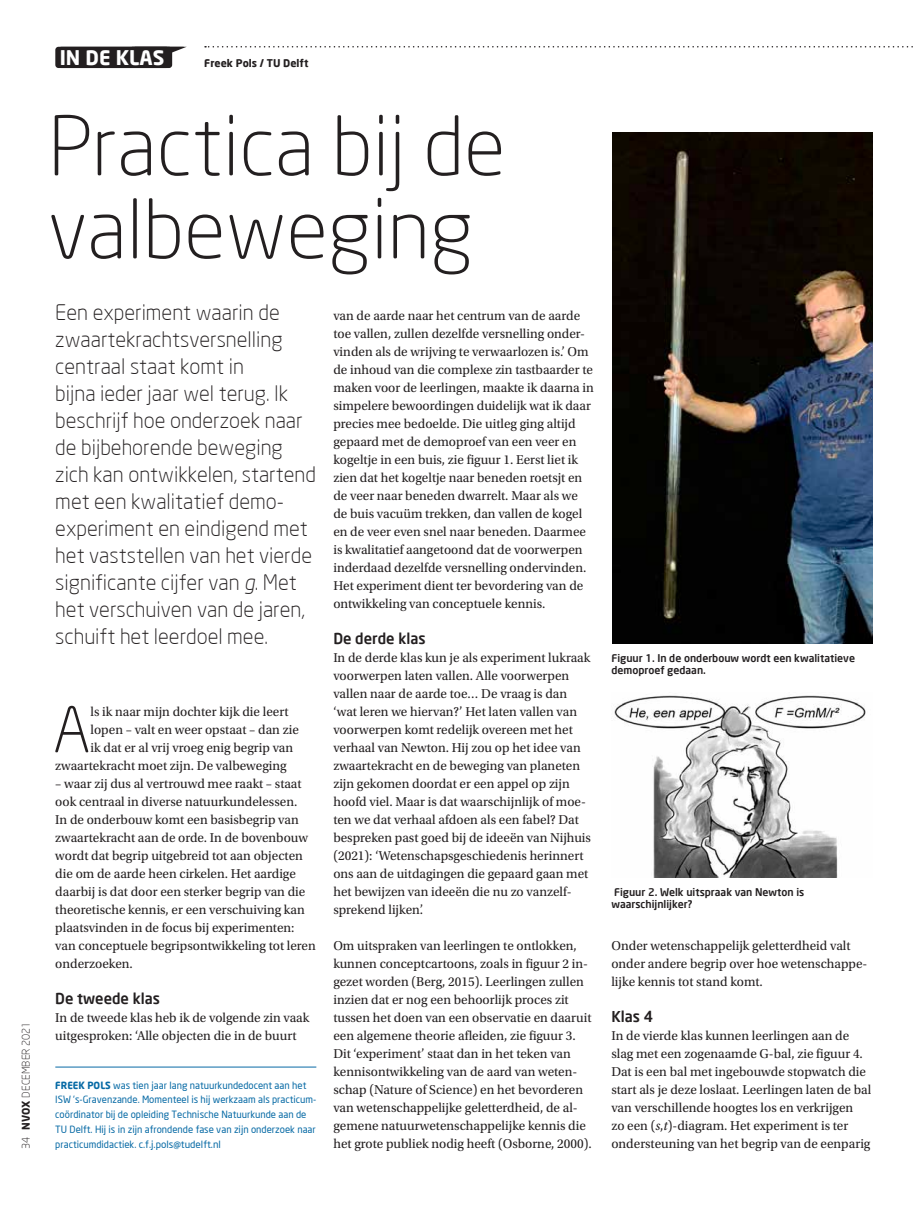
<style>
.page{position:relative;width:915px;height:1212px;background:#fff}
.page>*{position:absolute;margin:0;border:0;box-sizing:border-box;transform-origin:0 0}
.t1{font:300 81px/82.9px "Neo Sans";color:#231f20}
.t2{font:300 61.95px "Neo Sans";color:#231f20}
.t3{font:300 21px/27px "Neo Sans";color:#231f20}
.t4{font:700 19.8px "Neo Sans";color:#fff}
.t5{font:500 15px "Neo Sans";color:#231f20}
.t6{font:13.5px/18px "Utopia Std";color:#231f20}
.t7{font:500 10.5px/12px "Neo Sans";color:#231f20}
.t8{font:300 10.5px "Neo Sans";color:#231f20}
.t9{font:700 10.5px "Neo Sans";color:#231f20}
.t10{font:9.9px/14.7px "Neo Sans";color:#076aa5}
.s1{font-weight:700}
.s2{font-style:italic}
</style>
<div class="page">
<svg style="left:205px;top:46px;width:708px;height:2px"></svg>
<hr style="left:55px;top:1067px;width:261px;height:1px;background:#076aa5">
<div style="left:55px;top:47px;width:114px;height:21px;background:#231f20;border-radius:3px"></div>
<svg style="left:171px;top:47px;width:15px;height:10px"></svg>
<div style="left:58px;top:47px;width:114px;height:21px;background:#231f20;border-radius:3px"></div>
<img style="left:612px;top:132px;width:260px;height:512px">
<img style="left:614px;top:695px;width:252px;height:183px">
<p class="t8" style="left:20px;top:1149px;width:128px;rotate:-90deg">34 <span class="s1">NVOX</span> DECEMBER 2021</p>
<h3 class="t4" style="left:60px;top:45px;width:106px">IN DE KLAS</h3>
<p class="t9" style="left:204px;top:57px;width:106px">Freek Pols / TU Delft</p>
<h1 class="t1" style="left:48px;top:104px;width:458px">Practica bij de valbeweging</h1>
<p class="t3" style="left:55px;top:298px;width:262px">Een experiment waarin de zwaartekrachtsversnelling centraal staat komt in<br>bijna ieder jaar wel terug. Ik beschrijf hoe onderzoek naar de bijbehorende beweging zich kan ontwikkelen, startend met een kwalitatief demo&shy;experiment en eindigend met het vaststellen van het vierde significante cijfer van <span class="s2">g</span>. Met het verschuiven van de jaren, schuift het leerdoel mee.</p>
<p class="t6" style="left:333px;top:307px;width:262px">van de aarde naar het centrum van de aarde toe vallen, zullen dezelfde versnelling onder&shy;vinden als de wrijving te verwaarlozen is.’ Om de inhoud van die complexe zin tastbaarder te maken voor de leerlingen, maakte ik daarna in simpelere bewoordingen duidelijk wat ik daar precies mee bedoelde. Die uitleg ging altijd gepaard met de demoproef van een veer en kogeltje in een buis, zie figuur 1. Eerst liet ik zien dat het kogeltje naar beneden roetsjt en de veer naar beneden dwarrelt. Maar als we de buis vacuüm trekken, dan vallen de kogel en de veer even snel naar beneden. Daarmee is kwalitatief aangetoond dat de voorwerpen inderdaad dezelfde versnelling ondervinden.<br>Het experiment dient ter bevordering van de ontwikkeling van conceptuele kennis.</p>
<p class="t5" style="left:333px;top:629px;width:94px">De derde klas</p>
<p class="t6" style="left:333px;top:649px;width:259px">In de derde klas kun je als experiment lukraak voorwerpen laten vallen. Alle voorwerpen vallen naar de aarde toe… De vraag is dan ‘wat leren we hiervan?’ Het laten vallen van voorwerpen komt redelijk overeen met het verhaal van Newton. Hij zou op het idee van zwaartekracht en de beweging van planeten zijn gekomen doordat er een appel op zijn hoofd viel. Maar is dat waarschijnlijk of moe&shy;ten we dat verhaal afdoen als een fabel? Dat bespreken past goed bij de ideeën van Nijhuis (2021): ‘Wetenschapsgeschiedenis herinnert ons aan de uitdagingen die gepaard gaan met het bewijzen van ideeën die nu zo vanzelf&shy;sprekend lijken’.</p>
<p class="t6" style="left:333px;top:937px;width:260px">Om uitspraken van leerlingen te ontlokken, kunnen conceptcartoons, zoals in figuur 2 in&shy;gezet worden (Berg, 2015). Leerlingen zullen inzien dat er nog een behoorlijk proces zit tussen het doen van een observatie en daaruit een algemene theorie afleiden, zie figuur 3.<br>Dit ‘experiment’ staat dan in het teken van kennisontwikkeling van de aard van weten&shy;schap (Nature of Science) en het bevorderen van wetenschappelijke geletterdheid, de al&shy;gemene natuurwetenschappelijke kennis die het grote publiek nodig heeft (Osborne, 2000).</p>
<h2 class="t2" style="left:53px;top:692px;width:39px">A</h2>
<p class="t6" style="left:90px;top:703px;width:199px">ls ik naar mijn dochter kijk die leert</p>
<p class="t6" style="left:90px;top:721px;width:210px">lopen – valt en weer opstaat – dan zie</p>
<p class="t6" style="left:90px;top:739px;width:204px">ik dat er al vrij vroeg enig begrip van</p>
<p class="t6" style="left:55px;top:757px;width:233px">zwaartekracht moet zijn. De valbeweging</p>
<p class="t6" style="left:55px;top:775px;width:262px">– waar zij dus al vertrouwd mee raakt – staat ook centraal in diverse natuurkundelessen.<br>In de onderbouw komt een basisbegrip van zwaartekracht aan de orde. In de bovenbouw wordt dat begrip uitgebreid tot aan objecten die om de aarde heen cirkelen. Het aardige daarbij is dat door een sterker begrip van die theoretische kennis, er een verschuiving kan plaatsvinden in de focus bij experimenten: van conceptuele begripsontwikkeling tot leren onderzoeken.</p>
<p class="t5" style="left:55px;top:989px;width:106px">De tweede klas</p>
<p class="t6" style="left:55px;top:1009px;width:255px">In de tweede klas heb ik de volgende zin vaak uitgesproken: ‘Alle objecten die in de buurt</p>
<p class="t10" style="left:55px;top:1077px;width:262px"><span class="s1">FREEK POLS</span> was tien jaar lang natuurkundedocent aan het ISW ’s-Gravenzande. Momenteel is hij werkzaam als practicum&shy;coördinator bij de opleiding Technische Natuurkunde aan de TU Delft. Hij is in zijn afrondende fase van zijn onderzoek naar practicumdidactiek. c.f.j.pols@tudelft.nl</p>
<p class="t7" style="left:611px;top:651px;width:245px">Figuur 1. In de onderbouw wordt een kwalitatieve demoproef gedaan.</p>
<p class="t7" style="left:611px;top:886px;width:194px">Figuur 2. Welk uitspraak van Newton is waarschijnlijker?</p>
<p class="t6" style="left:611px;top:937px;width:257px">Onder wetenschappelijk geletterdheid valt onder andere begrip over hoe wetenschappe&shy;lijke kennis tot stand komt.</p>
<p class="t5" style="left:611px;top:1007px;width:43px">Klas 4</p>
<p class="t6" style="left:611px;top:1027px;width:261px">In de vierde klas kunnen leerlingen aan de slag met een zogenaamde G-bal, zie figuur 4.<br>Dat is een bal met ingebouwde stopwatch die start als je deze loslaat. Leerlingen laten de bal van verschillende hoogtes los en verkrijgen<br>zo een (<span class="s2">s</span>,<span class="s2">t</span>)-diagram. Het experiment is ter ondersteuning van het begrip van de eenparig</p>
</div>
